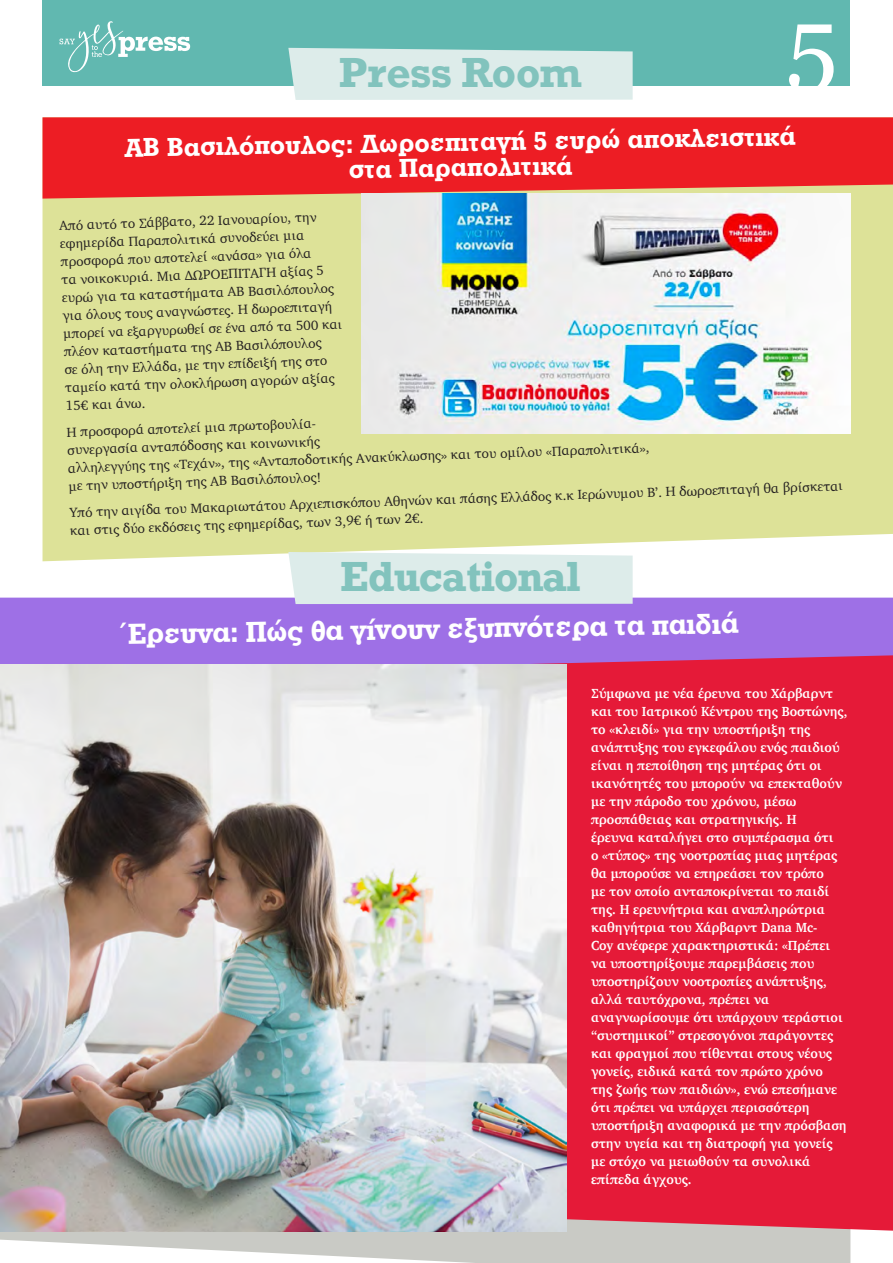
<style>
.page{position:relative;width:893px;height:1263px;background:#fff}
.page>*{position:absolute;margin:0;border:0;box-sizing:border-box;transform-origin:0 0}
.t1{font:97.5px "Georgia";color:#fff}
.t2{font:700 39.6px "Rockwell";letter-spacing:-.02em;color:#82c3bd}
.t3{font:700 39.6px "Rockwell";color:#82c3bd}
.t4{font:30px "UB Rockwell Bold";color:#fff}
.t5{font:27px/25.5px "UB Rockwell Bold";color:#fff;text-align:center}
.t6{font:700 13.5px/18px "Charter";color:#fff;scale:.95 1}
.t7{font:13.5px/18px "Charter";color:#231f20}
</style>
<div class="page">
<div style="left:43px;top:0;width:807px;height:85px;background:#61b8b0"></div>
<svg style="left:60px;top:21px;width:130px;height:51px"></svg>
<div style="left:43px;top:199px;width:850px;height:362px;background:#dde298"></div>
<div style="left:43px;top:117px;width:850px;height:82px;background:#ed1d24"></div>
<svg style="left:0;top:1231px;width:850px;height:32px;fill:#c9cac5"></svg>
<div style="left:566px;top:677px;width:327px;height:554px;background:#e51a38"></div>
<svg style="left:0;top:598px;width:893px;height:79px;background:#a568d5"></svg>
<div style="left:288px;top:48px;width:345px;height:52px;background:#ddecea"></div>
<div style="left:288px;top:552px;width:345px;height:52px;background:#ddecea"></div>
<img style="left:362px;top:193px;width:488px;height:241px">
<img style="left:0;top:665px;width:566px;height:566px">
<h2 class="t3" style="left:339px;top:47px;width:245px">Press Room</h2>
<h1 class="t1" style="left:786px;top:-29px;width:53px">5</h1>
<h3 class="t5" style="left:125px;top:135px;width:672px;rotate:-1deg">ΑΒ Βασιλόπουλος: Δωροεπιταγή 5 ευρώ αποκλειστικά στα Παραπολιτικά</h3>
<p class="t7" style="left:59px;top:216px;width:281px;rotate:-2deg">Από αυτό το Σάββατο, 22 Ιανουαρίου, την εφημερίδα Παραπολιτικά συνοδεύει μια προσφορά που αποτελεί «ανάσα» για όλα<br>τα νοικοκυριά. Μια ΔΩΡΟΕΠΙΤΑΓΗ αξίας 5 ευρώ για τα καταστήματα ΑΒ Βασιλόπουλος για όλους τους αναγνώστες. Η δωροεπιταγή μπορεί να εξαργυρωθεί σε ένα από τα 500 και πλέον καταστήματα της ΑΒ Βασιλόπουλος<br>σε όλη την Ελλάδα, με την επίδειξή της στο ταμείο κατά την ολοκλήρωση αγορών αξίας 15€ και άνω.</p>
<p class="t7" style="left:66px;top:423px;width:583px;rotate:-2deg">Η προσφορά αποτελεί μια πρωτοβουλία-<br>συνεργασία ανταπόδοσης και κοινωνικής<br>αλληλεγγύης της «Τεχάν», της «Ανταποδοτικής Ανακύκλωσης» και του ομίλου «Παραπολιτικά», με την υποστήριξη της ΑΒ Βασιλόπουλος!</p>
<p class="t7" style="left:69px;top:503px;width:775px;rotate:-2deg">Yπό την αιγίδα του Μακαριωτάτου Αρχιεπισκόπoυ Αθηνών και πάσης Ελλάδος κ.κ Ιερώνυμου Β’. Η δωροεπιταγή θα βρίσκεται και στις δύο εκδόσεις της εφημερίδας, των 3,9€ ή των 2€.</p>
<h2 class="t2" style="left:340px;top:551px;width:242px">Educational</h2>
<h3 class="t4" style="left:121px;top:616px;width:619px;rotate:-1deg">Έρευνα: Πώς θα γίνουν εξυπνότερα τα παιδιά</h3>
<p class="t6" style="left:591px;top:684px;width:271px">Σύμφωνα με νέα έρευνα του Χάρβαρντ και του Ιατρικού Κέντρου της Βοστώνης, το «κλειδί» για την υποστήριξη της ανάπτυξης του εγκεφάλου ενός παιδιού είναι η πεποίθηση της μητέρας ότι οι ικανότητές του μπορούν να επεκταθούν με την πάροδο του χρόνου, μέσω προσπάθειας και στρατηγικής. Η<br>έρευνα καταλήγει στο συμπέρασμα ότι<br>ο «τύπος» της νοοτροπίας μιας μητέρας θα μπορούσε να επηρεάσει τον τρόπο<br>με τον οποίο ανταποκρίνεται το παιδί της. Η ερευνήτρια και αναπληρώτρια καθηγήτρια του Χάρβαρντ Dana Mc-<br>Coy ανέφερε χαρακτηριστικά: «Πρέπει να υποστηρίξουμε παρεμβάσεις που υποστηρίζουν νοοτροπίες ανάπτυξης, αλλά ταυτόχρονα, πρέπει να αναγνωρίσουμε ότι υπάρχουν τεράστιοι “συστημικοί” στρεσογόνοι παράγοντες και φραγμοί που τίθενται στους νέους γονείς, ειδικά κατά τον πρώτο χρόνο<br>της ζωής των παιδιών», ενώ επεσήμανε ότι πρέπει να υπάρχει περισσότερη υποστήριξη αναφορικά με την πρόσβαση στην υγεία και τη διατροφή για γονείς με στόχο να μειωθούν τα συνολικά επίπεδα άγχους.</p>
</div>
